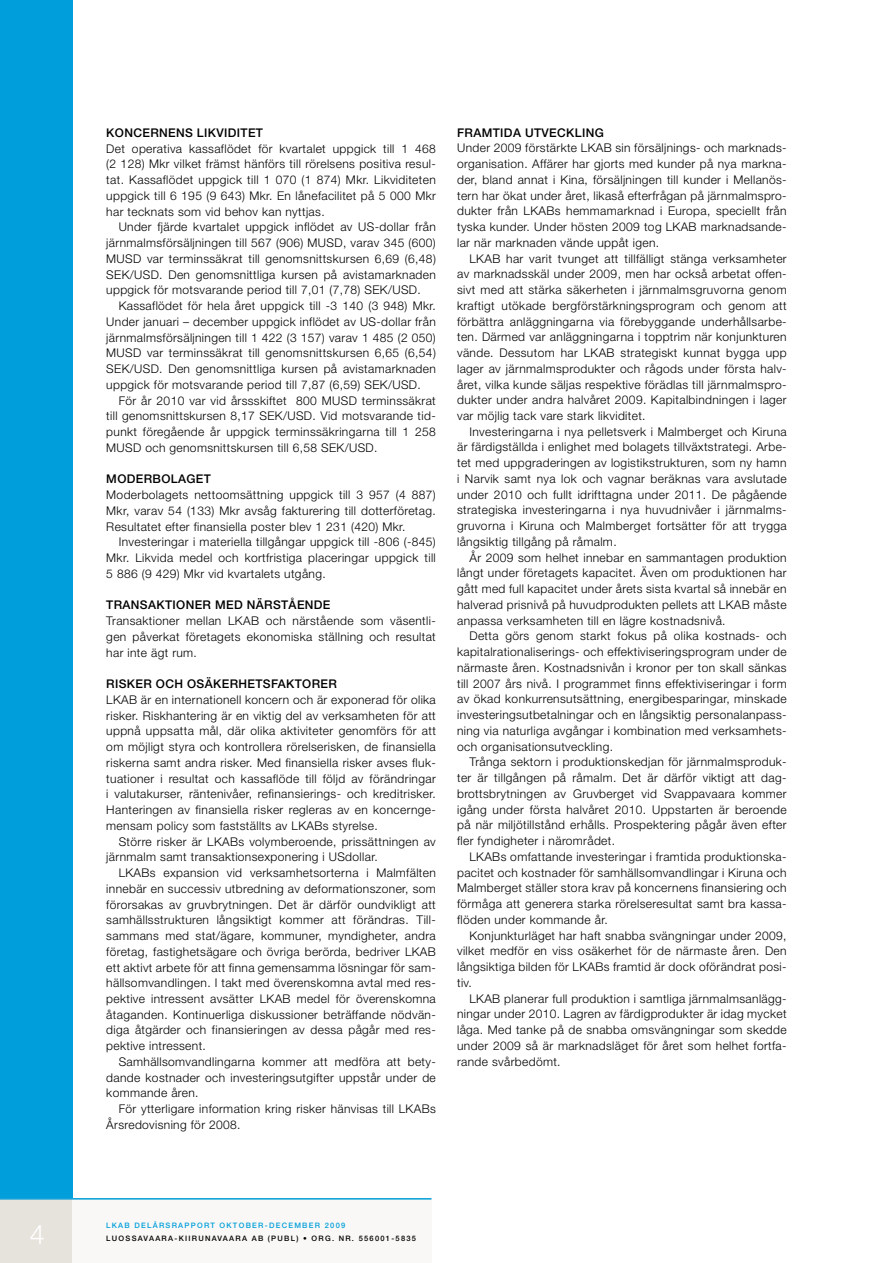
<style>
.page{position:relative;width:893px;height:1263px;background:#fff}
.page>*{position:absolute;margin:0;border:0;box-sizing:border-box;transform-origin:0 0}
.t1{font:300 27px "Helvetica Neue";color:#fff}
.t2{font:300 12px/15.8px "Helvetica Neue";letter-spacing:.03em;color:#000;text-align:justify}
.t3{font:500 12px "Helvetica Neue";letter-spacing:.03em;color:#000}
.t4{font:500 7.5px "Helvetica Neue";letter-spacing:.17em;color:#000}
.t5{font:500 7.5px "Helvetica Neue";letter-spacing:.17em;color:#009eda}
</style>
<div class="page">
<div style="left:0;top:0;width:72px;height:1220px;background:#009eda"></div>
<div style="left:0;top:1199px;width:72px;height:64px;background:#e6e2dc"></div>
<div style="left:72px;top:1199px;width:360px;height:64px;background:#f9f8f6"></div>
<hr style="left:0;top:1198px;width:431px;height:1px;background:#009eda">
<p class="t3" style="left:106px;top:125px;width:37px">KONCER</p>
<p class="t3" style="left:159px;top:125px;width:90px">NENS LIKVIDITET</p>
<p class="t2" style="left:106px;top:140px;width:331px">Det operativa kassaflödet för kvartalet uppgick till 1 468 (2 128) Mkr vilket främst hänförs till rörelsens positiva resul&shy;tat. Kassaflödet uppgick till 1 070 (1 874) Mkr. Likviditeten uppgick till 6 195 (9 643) Mkr. En lånefacilitet på 5 000 Mkr har tecknats som vid behov kan nyttjas.</p>
<p class="t2" style="left:106px;top:219px;width:331px;text-indent:12px">Under fjärde kvartalet uppgick inflödet av US-dollar från järnmalmsförsäljningen till 567 (906) MUSD, varav 345 (600)<br>MUSD var terminssäkrat till genomsnittskursen 6,69 (6,48)<br>SEK/USD. Den genomsnittliga kursen på avistamarknaden uppgick för motsvarande period till 7,01 (7,78) SEK/USD.</p>
<p class="t2" style="left:106px;top:298px;width:331px;text-indent:12px">Kassaflödet för hela året uppgick till -3 140 (3 948) Mkr.<br>Under januari – december uppgick inflödet av US-dollar från järnmalmsförsäljningen till 1 422 (3 157) varav 1 485 (2 050)<br>MUSD var terminssäkrat till genomsnittskursen 6,65 (6,54)<br>SEK/USD. Den genomsnittliga kursen på avistamarknaden uppgick för motsvarande period till 7,87 (6,59) SEK/USD.</p>
<p class="t2" style="left:106px;top:392px;width:331px;text-indent:12px">För år 2010 var vid årssskiftet 800 MUSD terminssäkrat till genomsnittskursen 8,17 SEK/USD. Vid motsvarande tid&shy;punkt föregående år uppgick terminssäkringarna till 1 258<br>MUSD och genomsnittskursen till 6,58 SEK/USD.</p>
<p class="t3" style="left:106px;top:472px;width:47px">MODERBOLAG</p>
<p class="t3" style="left:196px;top:472px;width:17px">ET</p>
<p class="t2" style="left:106px;top:487px;width:331px">Moderbolagets nettoomsättning uppgick till 3 957 (4 887)<br>Mkr, varav 54 (133) Mkr avsåg fakturering till dotterföretag.<br>Resultatet efter finansiella poster blev 1 231 (420) Mkr.</p>
<p class="t2" style="left:106px;top:534px;width:331px;text-indent:12px">Investeringar i materiella tillgångar uppgick till -806 (-845)<br>Mkr. Likvida medel och kortfristiga placeringar uppgick till 5 886 (9 429) Mkr vid kvartalets utgång.</p>
<p class="t3" style="left:106px;top:598px;width:10px">TRA</p>
<p class="t3" style="left:131px;top:598px;width:18px">NSAKT</p>
<p class="t3" style="left:173px;top:598px;width:53px">IONER MED</p>
<p class="t3" style="left:247px;top:598px;width:27px">NÄRSTÅE</p>
<p class="t3" style="left:305px;top:598px;width:18px">NDE</p>
<p class="t2" style="left:106px;top:613px;width:331px">Transaktioner mellan LKAB och närstående som väsentli&shy;gen påverkat företagets ekonomiska ställning och resultat har inte ägt rum.</p>
<p class="t3" style="left:106px;top:677px;width:22px">RISKER</p>
<p class="t3" style="left:156px;top:677px;width:67px">OCH OSÄKER</p>
<p class="t3" style="left:238px;top:677px;width:18px">HETS</p>
<p class="t3" style="left:271px;top:677px;width:17px">FAKTORER</p>
<p class="t2" style="left:106px;top:691px;width:331px">LKAB är en internationell koncern och är exponerad för olika risker. Riskhantering är en viktig del av verksamheten för att uppnå uppsatta mål, där olika aktiviteter genomförs för att om möjligt styra och kontrollera rörelserisken, de finansiella riskerna samt andra risker. Med finansiella risker avses fluk&shy;tuationer i resultat och kassaflöde till följd av förändringar i valutakurser, räntenivåer, refinansierings- och kreditrisker.<br>Hanteringen av finansiella risker regleras av en koncernge&shy;mensam policy som fastställts av LKABs styrelse.</p>
<p class="t2" style="left:106px;top:833px;width:331px;text-indent:12px">Större risker är LKABs volymberoende, prissättningen av järnmalm samt transaktionsexponering i USdollar.</p>
<p class="t2" style="left:106px;top:865px;width:331px;text-indent:12px">LKABs expansion vid verksamhetsorterna i Malmfälten innebär en successiv utbredning av deformationszoner, som förorsakas av gruvbrytningen. Det är därför oundvikligt att samhällsstrukturen långsiktigt kommer att förändras. Till&shy;sammans med stat/ägare, kommuner, myndigheter, andra företag, fastighetsägare och övriga berörda, bedriver LKAB ett aktivt arbete för att finna gemensamma lösningar för sam&shy;hällsomvandlingen. I takt med överenskomna avtal med res&shy;pektive intressent avsätter LKAB medel för överenskomna åtaganden. Kontinuerliga diskussioner beträffande nödvän&shy;diga åtgärder och finansieringen av dessa pågår med res&shy;pektive intressent.</p>
<p class="t2" style="left:106px;top:1053px;width:331px;text-indent:12px">Samhällsomvandlingarna kommer att medföra att bety&shy;dande kostnader och investeringsutgifter uppstår under de kommande åren.</p>
<p class="t2" style="left:106px;top:1101px;width:331px;text-indent:12px">För ytterligare information kring risker hänvisas till LKABs<br>Årsredovisning för 2008.</p>
<p class="t3" style="left:457px;top:125px;width:118px">FRAMTIDA UTVECKLING</p>
<p class="t2" style="left:457px;top:140px;width:331px">Under 2009 förstärkte LKAB sin försäljnings- och marknads&shy;organisation. Affärer har gjorts med kunder på nya markna&shy;der, bland annat i Kina, försäljningen till kunder i Mellanös&shy;tern har ökat under året, likaså efterfrågan på järnmalmspro&shy;dukter från LKABs hemmamarknad i Europa, speciellt från tyska kunder. Under hösten 2009 tog LKAB marknadsande&shy;lar när marknaden vände uppåt igen.</p>
<p class="t2" style="left:457px;top:250px;width:331px;text-indent:12px">LKAB har varit tvunget att tillfälligt stänga verksamheter av marknadsskäl under 2009, men har också arbetat offen&shy;sivt med att stärka säkerheten i järnmalmsgruvorna genom kraftigt utökade bergförstärkningsprogram och genom att förbättra anläggningarna via förebyggande underhållsarbe&shy;ten. Därmed var anläggningarna i topptrim när konjunkturen vände. Dessutom har LKAB strategiskt kunnat bygga upp lager av järnmalmsprodukter och rågods under första halv&shy;året, vilka kunde säljas respektive förädlas till järnmalmspro&shy;dukter under andra halvåret 2009. Kapitalbindningen i lager var möjlig tack vare stark likviditet.</p>
<p class="t2" style="left:457px;top:423px;width:331px;text-indent:12px">Investeringarna i nya pelletsverk i Malmberget och Kiruna är färdigställda i enlighet med bolagets tillväxtstrategi. Arbe&shy;tet med uppgraderingen av logistikstrukturen, som ny hamn i Narvik samt nya lok och vagnar beräknas vara avslutade under 2010 och fullt idrifttagna under 2011. De pågående strategiska investeringarna i nya huvudnivåer i järnmalms&shy;gruvorna i Kiruna och Malmberget fortsätter för att trygga långsiktig tillgång på råmalm.</p>
<p class="t2" style="left:457px;top:549px;width:331px;text-indent:12px">År 2009 som helhet innebar en sammantagen produktion långt under företagets kapacitet. Även om produktionen har gått med full kapacitet under årets sista kvartal så innebär en halverad prisnivå på huvudprodukten pellets att LKAB måste anpassa verksamheten till en lägre kostnadsnivå.</p>
<p class="t2" style="left:457px;top:628px;width:331px;text-indent:12px">Detta görs genom starkt fokus på olika kostnads- och kapitalrationaliserings- och effektiviseringsprogram under de närmaste åren. Kostnadsnivån i kronor per ton skall sänkas till 2007 års nivå. I programmet finns effektiviseringar i form av ökad konkurrensutsättning, energibesparingar, minskade investeringsutbetalningar och en långsiktig personalanpass&shy;ning via naturliga avgångar i kombination med verksamhets&shy;och organisationsutveckling.</p>
<p class="t2" style="left:457px;top:754px;width:331px;text-indent:12px">Trånga sektorn i produktionskedjan för järnmalmsproduk&shy;ter är tillgången på råmalm. Det är därför viktigt att dag&shy;brottsbrytningen av Gruvberget vid Svappavaara kommer igång under första halvåret 2010. Uppstarten är beroende på när miljötillstånd erhålls. Prospektering pågår även efter fler fyndigheter i närområdet.</p>
<p class="t2" style="left:457px;top:848px;width:331px;text-indent:12px">LKABs omfattande investeringar i framtida produktionska&shy;pacitet och kostnader för samhällsomvandlingar i Kiruna och Malmberget ställer stora krav på koncernens finansiering och förmåga att generera starka rörelseresultat samt bra kassa&shy;flöden under kommande år.</p>
<p class="t2" style="left:457px;top:927px;width:331px;text-indent:12px">Konjunkturläget har haft snabba svängningar under 2009, vilket medför en viss osäkerhet för de närmaste åren. Den långsiktiga bilden för LKABs framtid är dock oförändrat posi&shy;tiv.</p>
<p class="t2" style="left:457px;top:990px;width:331px;text-indent:12px">LKAB planerar full produktion i samtliga järnmalmsanlägg&shy;ningar under 2010. Lagren av färdigprodukter är idag mycket låga. Med tanke på de snabba omsvängningar som skedde under 2009 så är marknadsläget för året som helhet fortfa&shy;rande svårbedömt.</p>
<p class="t5" style="left:106px;top:1220px;width:240px">LKAB DELÅRSRAPPORT OKTOBER-DECEMBER 2009</p>
<h1 class="t1" style="left:30px;top:1217px;width:17px">4</h1>
<p class="t4" style="left:106px;top:1234px;width:311px">LUOSSAVAARA-KIIRUNAVAARA AB (PUBL) • ORG. NR. 556001-5835</p>
</div>
